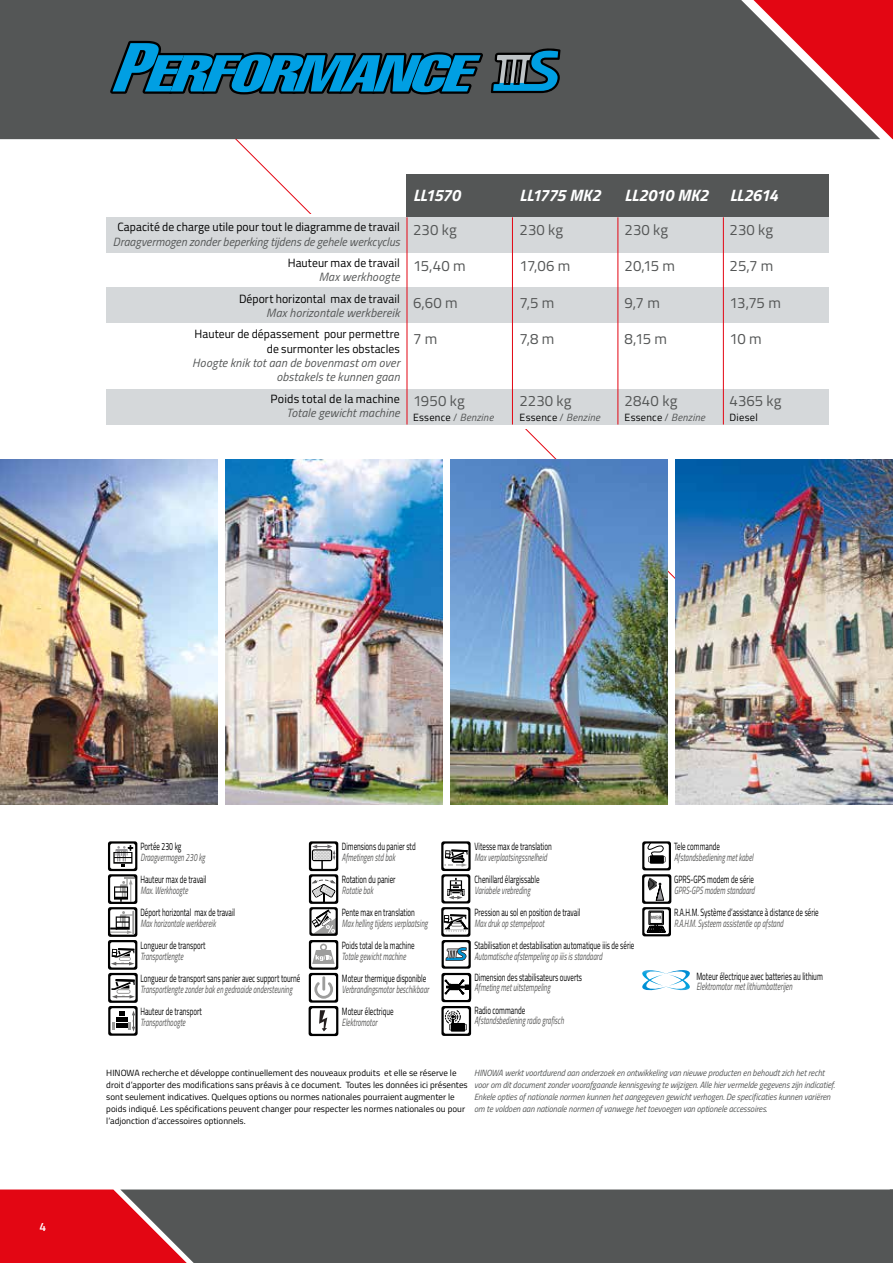
<style>
.page{position:relative;width:893px;height:1263px;background:#fff}
.page>*{position:absolute;margin:0;border:0;box-sizing:border-box;transform-origin:0 0}
.t1{font:italic 700 16.5px "Titillium";letter-spacing:-.025em;color:#fff}
.t2{font:italic 700 16.5px "Titillium";letter-spacing:-.045em;color:#fff}
.t3{font:15px "Titillium";letter-spacing:.005em;color:#545656}
.t4{font:12px/14.2px "Titillium";letter-spacing:.01em;color:#000;text-align:right}
.t5{font:italic 12px/14.2px "Titillium";letter-spacing:.005em;color:#545656;text-align:right}
.t6{font:600 12px "Titillium";color:#fff}
.t7{font:italic 10.5px/10.5px "Titillium";color:#575756;scale:.66 1}
.t8{font:10.5px "Titillium";color:#000;scale:.66 1}
.t9{font:10.5px "Titillium";letter-spacing:.02em;color:#000}
.t10{font:10.5px "Titillium";color:#000;scale:.67 1}
.t11{font:italic 10.5px "Titillium";color:#575756;scale:.67 1}
.t12{font:10.5px "Titillium";color:#000}
.t13{font:9px/12px "Titillium";color:#000}
.t14{font:italic 9px/12px "Titillium";letter-spacing:-.01em;color:#545656;scale:.94 1}
.s1{color:#545656}
.s2{font-style:italic;color:#545656}
.s3{font-family:"Myriad Pro";font-style:normal;font-size:8.55px;color:#000}
.s4{font-style:normal;color:#000}
</style>
<div class="page">
<div style="left:0;top:1189px;width:120px;height:74px;background:#e30613"></div>
<div style="left:120px;top:1190px;width:773px;height:73px;background:#545656"></div>
<div style="left:0;top:0;width:753px;height:139px;background:#545656"></div>
<div style="left:106px;top:217px;width:723px;height:35px;background:#d5d8da"></div>
<div style="left:106px;top:287px;width:723px;height:36px;background:#d5d8da"></div>
<div style="left:106px;top:389px;width:723px;height:35px;background:#d5d8da"></div>
<div style="left:407px;top:174px;width:422px;height:43px;background:#545656"></div>
<hr style="left:407px;top:217px;width:1px;height:207px;background:#e30613">
<svg style="left:108px;top:841px;width:30px;height:195px"></svg>
<svg style="left:642px;top:841px;width:29px;height:95px"></svg>
<svg style="left:642px;top:970px;width:48px;height:21px"></svg>
<svg style="left:441px;top:841px;width:30px;height:195px"></svg>
<svg style="left:309px;top:841px;width:29px;height:195px"></svg>
<svg style="left:491px;top:46px;width:70px;height:47px;background:#345f71"></svg>
<svg style="left:110px;top:41px;width:373px;height:53px;background:#196787"></svg>
<svg style="left:753px;top:0;width:140px;height:139px;background:#a83d43"></svg>
<hr style="left:512px;top:217px;width:1px;height:207px;background:#e30613">
<hr style="left:617px;top:217px;width:1px;height:207px;background:#e30613">
<hr style="left:723px;top:217px;width:1px;height:207px;background:#e30613">
<img style="left:450px;top:459px;width:218px;height:346px">
<img style="left:676px;top:459px;width:217px;height:346px">
<img style="left:225px;top:459px;width:217px;height:345px">
<img style="left:0;top:459px;width:217px;height:346px">
<p class="t4" style="left:117px;top:219px;width:284px">Capacité de charge utile pour tout le diagramme de travail</p>
<p class="t5" style="left:113px;top:234px;width:288px">Draagvermogen zonder beperking tijdens de gehele werkcyclus</p>
<p class="t4" style="left:288px;top:255px;width:113px">Hauteur max de travail</p>
<p class="t5" style="left:319px;top:269px;width:83px">Max werkhoogte</p>
<p class="t4" style="left:239px;top:291px;width:162px">Déport horizontal max de travail</p>
<p class="t5" style="left:266px;top:305px;width:135px">Max horizontale werkbereik</p>
<p class="t4" style="left:195px;top:327px;width:207px">Hauteur de dépassement pour permettre de surmonter les obstacles</p>
<p class="t5" style="left:192px;top:355px;width:209px">Hoogte knik tot aan de bovenmast om over obstakels te kunnen gaan</p>
<p class="t4" style="left:271px;top:391px;width:131px">Poids total de la machine</p>
<p class="t5" style="left:286px;top:405px;width:115px">Totale gewicht machine</p>
<h1 class="t1" style="left:413px;top:182px;width:49px">LL1570</h1>
<h1 class="t2" style="left:520px;top:182px;width:82px">LL1775 MK2</h1>
<h1 class="t1" style="left:625px;top:182px;width:85px">LL2010 MK2</h1>
<h1 class="t1" style="left:730px;top:182px;width:50px">LL2614</h1>
<h2 class="t3" style="left:413px;top:219px;width:45px">230 kg</h2>
<h2 class="t3" style="left:520px;top:219px;width:45px">230 kg</h2>
<h2 class="t3" style="left:625px;top:219px;width:45px">230 kg</h2>
<h2 class="t3" style="left:730px;top:219px;width:45px">230 kg</h2>
<h2 class="t3" style="left:413px;top:255px;width:54px">15,40 m</h2>
<h2 class="t3" style="left:520px;top:255px;width:52px">17,06 m</h2>
<h2 class="t3" style="left:625px;top:255px;width:52px">20,15 m</h2>
<h2 class="t3" style="left:730px;top:255px;width:45px">25,7 m</h2>
<h2 class="t3" style="left:413px;top:291px;width:46px">6,60 m</h2>
<h2 class="t3" style="left:520px;top:291px;width:36px">7,5 m</h2>
<h2 class="t3" style="left:625px;top:291px;width:37px">9,7 m</h2>
<h2 class="t3" style="left:730px;top:291px;width:53px">13,75 m</h2>
<h2 class="t3" style="left:413px;top:328px;width:26px">7 m</h2>
<h2 class="t3" style="left:520px;top:328px;width:36px">7,8 m</h2>
<h2 class="t3" style="left:625px;top:328px;width:44px">8,15 m</h2>
<h2 class="t3" style="left:730px;top:328px;width:34px">10 m</h2>
<h2 class="t3" style="left:413px;top:389px;width:53px">1950 kg</h2>
<h2 class="t3" style="left:520px;top:389px;width:54px">2230 kg</h2>
<h2 class="t3" style="left:625px;top:389px;width:54px">2840 kg</h2>
<h2 class="t3" style="left:730px;top:389px;width:53px">4365 kg</h2>
<p class="t9" style="left:413px;top:409px;width:82px">Essence <span class="s1">/</span> <span class="s2">Benzine</span></p>
<p class="t9" style="left:520px;top:409px;width:82px">Essence <span class="s1">/</span> <span class="s2">Benzine</span></p>
<p class="t9" style="left:625px;top:409px;width:82px">Essence <span class="s1">/</span> <span class="s2">Benzine</span></p>
<p class="t12" style="left:730px;top:409px;width:30px">Diesel</p>
<p class="t6" style="left:39px;top:1217px;width:8px">4</p>
<p class="t7" style="left:140px;top:841px;width:99px;text-indent:-12px"><span class="s3">+</span> <span class="s4">Portée 230 kg<br></span>Draagvermogen 230 kg</p>
<p class="t8" style="left:140px;top:872px;width:102px">Hauteur max de travail</p>
<p class="t7" style="left:140px;top:884px;width:73px">Max. Werkhoogte</p>
<p class="t8" style="left:140px;top:905px;width:145px">Déport horizontal max de travail</p>
<p class="t7" style="left:140px;top:917px;width:116px">Max horizontale werkbereik</p>
<p class="t8" style="left:140px;top:938px;width:100px">Longueur de transport</p>
<p class="t7" style="left:140px;top:950px;width:66px">Transportlengte</p>
<p class="t8" style="left:140px;top:971px;width:244px">Longueur de transport sans panier avec support tourné</p>
<p class="t7" style="left:140px;top:983px;width:232px">Transportlengte zonder bak en gedraaide ondersteuning</p>
<p class="t8" style="left:140px;top:1004px;width:95px">Hauteur de transport</p>
<p class="t7" style="left:140px;top:1016px;width:70px">Transporthoogte</p>
<p class="t8" style="left:342px;top:839px;width:113px">Dimensions du panier std</p>
<p class="t7" style="left:342px;top:851px;width:82px">Afmetingen std bak</p>
<p class="t8" style="left:342px;top:872px;width:83px">Rotation du panier</p>
<p class="t7" style="left:342px;top:884px;width:49px">Rotatie bak</p>
<p class="t8" style="left:342px;top:905px;width:112px">Pente max en translation</p>
<p class="t7" style="left:342px;top:917px;width:132px">Max helling tijdens verplaatsing</p>
<p class="t8" style="left:342px;top:938px;width:112px">Poids total de la machine</p>
<p class="t7" style="left:342px;top:950px;width:99px">Totale gewicht machine</p>
<p class="t8" style="left:342px;top:971px;width:129px">Moteur thermique disponible</p>
<p class="t7" style="left:342px;top:983px;width:133px">Verbrandingsmotor beschikbaar</p>
<p class="t8" style="left:342px;top:1004px;width:80px">Moteur électrique</p>
<p class="t7" style="left:342px;top:1016px;width:55px">Elektromotor</p>
<p class="t8" style="left:474px;top:839px;width:118px">Vitesse max de translation</p>
<p class="t7" style="left:474px;top:851px;width:111px">Max verplaatsingssnelheid</p>
<p class="t8" style="left:474px;top:872px;width:100px">Chenillard élargissable</p>
<p class="t7" style="left:474px;top:884px;width:86px">Variabele vrebreding</p>
<p class="t8" style="left:474px;top:905px;width:162px">Pression au sol en position de travail</p>
<p class="t7" style="left:474px;top:917px;width:107px">Max druk op stempelpoot</p>
<p class="t8" style="left:474px;top:938px;width:244px">Stabilisation et destabilisation automatique iiis de série</p>
<p class="t7" style="left:474px;top:950px;width:195px">Automatische afstempeling op iiis is standaard</p>
<p class="t8" style="left:474px;top:969px;width:164px">Dimension des stabilisateurs ouverts</p>
<p class="t7" style="left:474px;top:982px;width:116px">Afmeting met uitstempeling</p>
<p class="t8" style="left:474px;top:1002px;width:78px">Radio commande</p>
<p class="t7" style="left:474px;top:1015px;width:137px">Afstandsbediening radio grafisch</p>
<p class="t8" style="left:674px;top:839px;width:71px">Tele commande</p>
<p class="t7" style="left:674px;top:851px;width:122px">Afstandsbediening met kabel</p>
<p class="t8" style="left:674px;top:872px;width:123px">GPRS-GPS modem de série</p>
<p class="t7" style="left:674px;top:884px;width:124px">GPRS-GPS modem standaard</p>
<p class="t8" style="left:674px;top:905px;width:221px">R.A.H.M. Système d’assistance à distance de série</p>
<p class="t7" style="left:674px;top:917px;width:167px">R.A.H.M. Systeem assistentie op afstand</p>
<p class="t10" style="left:696px;top:968px;width:190px">Moteur électrique avec batteries au lithium</p>
<p class="t11" style="left:696px;top:979px;width:145px">Elektromotor met lithiumbatterijen</p>
<p class="t13" style="left:106px;top:1067px;width:363px">HINOWA recherche et développe continuellement des nouveaux produits et elle se réserve le droit d’apporter des modifications sans préavis à ce document. Toutes les données ici présentes sont seulement indicatives. Quelques options ou normes nationales pourraient augmenter le poids indiqué. Les spécifications peuvent changer pour respecter les normes nationales ou pour l’adjonction d’accessoires optionnels.</p>
<p class="t14" style="left:474px;top:1067px;width:385px">HINOWA werkt voortdurend aan onderzoek en ontwikkeling van nieuwe producten en behoudt zich het recht voor om dit document zonder voorafgaande kennisgeving te wijzigen. Alle hier vermelde gegevens zijn indicatief.<br>Enkele opties of nationale normen kunnen het aangegeven gewicht verhogen. De specificaties kunnen variëren om te voldoen aan nationale normen of vanwege het toevoegen van optionele accessoires.</p>
</div>
